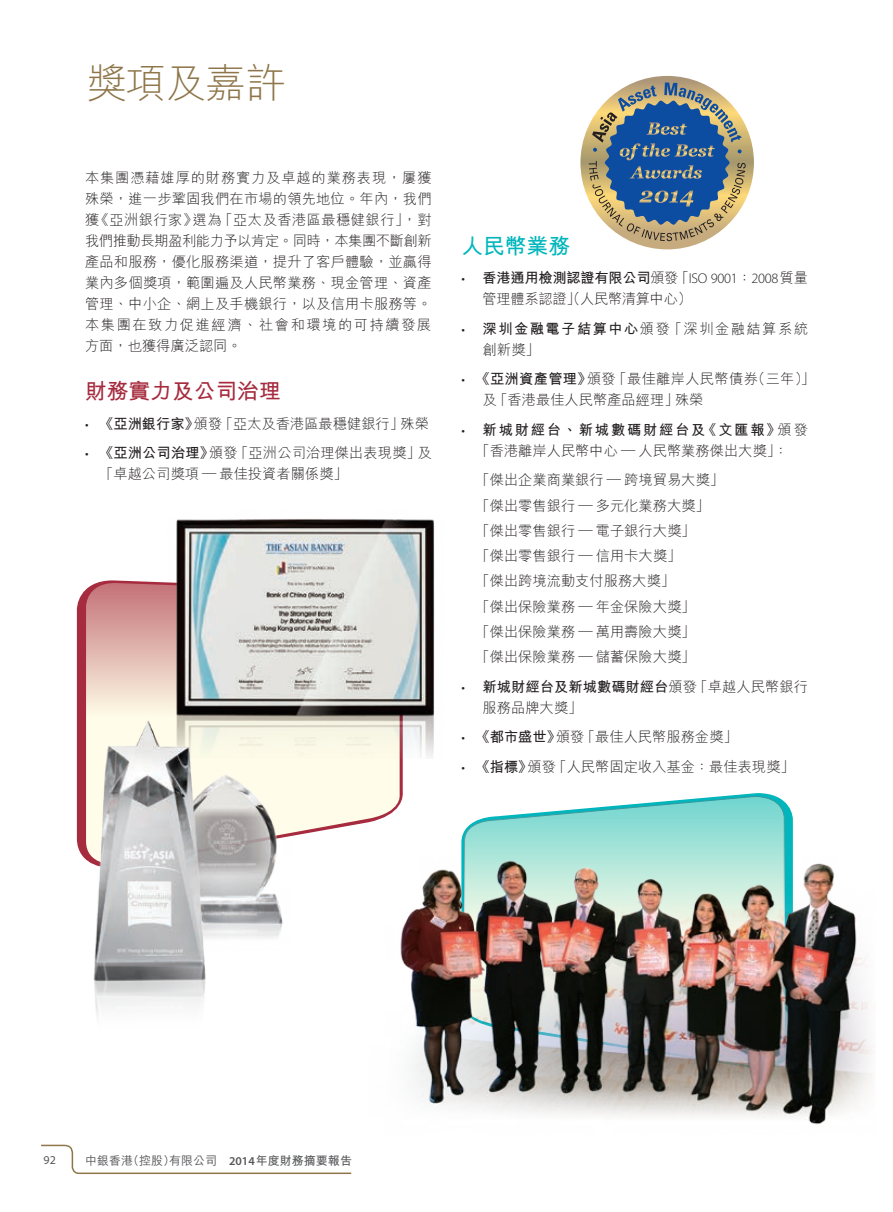
<style>
.page{position:relative;width:893px;height:1212px;background:#fff}
.page>*{position:absolute;margin:0;border:0;box-sizing:border-box;transform-origin:0 0}
.t1{font:300 40.5px "M Hei HK";letter-spacing:-.01em;color:#8e764a}
.t2{font:700 21.75px "M Hei HK";color:#a62b3e}
.t3{font:700 21.75px "M Hei HK";color:#00b6bc}
.t4{font:300 14.25px/21px "M Hei HK";color:#231f20}
.t5{font:300 14.25px "Myriad Pro";letter-spacing:-.02em;color:#231f20}
.t6{font:300 14.25px/21px "M Hei HK";letter-spacing:.105em;color:#231f20}
.t7{font:300 14.25px "M Hei HK";letter-spacing:-.02em;color:#231f20}
.t8{font:500 12px "M Hei HK";color:#57585a}
.t9{font:12px "Myriad Pro";color:#57585a}
.s1{font-family:"Myriad Pro"}
.s2{font-weight:700}
.s3{font-family:"M Hei HK";font-weight:700}
.s4{font-family:"M Hei HK"}
.s5{font-family:"Myriad Pro";font-weight:600}
</style>
<div class="page">
<svg style="left:580px;top:76px;width:174px;height:173px;background:#c1ab7b"></svg>
<svg style="left:589px;top:82px;width:157px;height:159px;background:#7e8e96"></svg>
<svg style="left:462px;top:796px;width:323px;height:45px"></svg>
<img style="left:400px;top:841px;width:472px;height:284px">
<svg style="left:76px;top:589px;width:333px;height:287px"></svg>
<svg style="left:86px;top:583px;width:316px;height:281px"></svg>
<img style="left:151px;top:519px;width:284px;height:240px">
<img style="left:276px;top:754px;width:17px;height:183px">
<img style="left:76px;top:674px;width:200px;height:342px">
<svg style="left:41px;top:1144px;width:311px;height:30px"></svg>
<h1 class="t1" style="left:85px;top:55px;width:202px">獎項及嘉許</h1>
<p class="t4" style="left:85px;top:167px;width:348px;text-align:justify">本集團憑藉雄厚的財務實力及卓越的業務表現，屢獲殊榮，進一步鞏固我們在市場的領先地位。年內，我們獲《亞洲銀行家》選為「亞太及香港區最穩健銀行」，對我們推動長期盈利能力予以肯定。同時，本集團不斷創新產品和服務，優化服務渠道，提升了客戶體驗，並贏得業內多個獎項，範圍遍及人民幣業務、現金管理、資產管理、中小企、網上及手機銀行，以及信用卡服務等。本集團在致力促進經濟、社會和環境的可持續發展方面，也獲得廣泛認同。</p>
<h2 class="t2" style="left:85px;top:375px;width:197px">財務實力及公司治理</h2>
<p class="t4" style="left:85px;top:412px;width:346px"><span class="s1">•</span> <span class="s2">《亞洲銀行家》</span>頒發「亞太及香港區最穩健銀行」殊榮</p>
<p class="t4" style="left:99px;top:442px;width:334px;text-indent:-14px"><span class="s1">•</span> <span class="s2">《亞洲公司治理》</span>頒發「亞洲公司治理傑出表現獎」及「卓越公司獎項 — 最佳投資者關係獎」</p>
<h2 class="t3" style="left:461px;top:230px;width:110px">人民幣業務</h2>
<p class="t5" style="left:461px;top:271px;width:348px">• <span class="s3">香港通用檢測認證有限公司</span><span class="s4">頒發「</span>ISO 9001<span class="s4">：</span>2008<span class="s4">質量</span></p>
<p class="t7" style="left:483px;top:289px;width:211px">管理體系認證」（人民幣清算中心）</p>
<p class="t6" style="left:483px;top:318px;width:327px;text-indent:-21px"><span class="s1">•</span> <span class="s2">深圳金融電子結算中心</span>頒發「深圳金融結算系統創新獎」</p>
<p class="t4" style="left:483px;top:368px;width:334px;text-indent:-21px"><span class="s1">•</span> <span class="s2">《亞洲資產管理》</span>頒發「最佳離岸人民幣債券（三年）」及「香港最佳人民幣產品經理」殊榮</p>
<p class="t4" style="left:461px;top:419px;width:348px;text-align:center"><span class="s1">•</span> <span class="s2">新城財經台、新城數碼財經台及《文匯報》</span>頒發「香港離岸人民幣中心 — 人民幣業務傑出大獎」：</p>
<p class="t4" style="left:475px;top:467px;width:250px;line-height:25.2px">「傑出企業商業銀行 — 跨境貿易大獎」「傑出零售銀行 — 多元化業務大獎」「傑出零售銀行 — 電子銀行大獎」<br>「傑出零售銀行 — 信用卡大獎」<br>「傑出跨境流動支付服務大獎」<br>「傑出保險業務 — 年金保險大獎」<br>「傑出保險業務 — 萬用壽險大獎」<br>「傑出保險業務 — 儲蓄保險大獎」</p>
<p class="t4" style="left:483px;top:675px;width:327px;text-indent:-21px"><span class="s1">•</span> <span class="s2">新城財經台及新城數碼財經台</span>頒發「卓越人民幣銀行服務品牌大獎」</p>
<p class="t4" style="left:461px;top:726px;width:278px"><span class="s1">•</span> <span class="s2">《都市盛世》</span>頒發「最佳人民幣服務金獎」</p>
<p class="t4" style="left:461px;top:755px;width:335px"><span class="s1">•</span> <span class="s2">《指標》</span>頒發「人民幣固定收入基金：最佳表現獎」</p>
<p class="t9" style="left:44px;top:1153px;width:14px">92</p>
<p class="t8" style="left:85px;top:1152px;width:268px">中銀香港（控股）有限公司 <span class="s5">2014</span><span class="s2">年度財務摘要報告</span></p>
</div>
